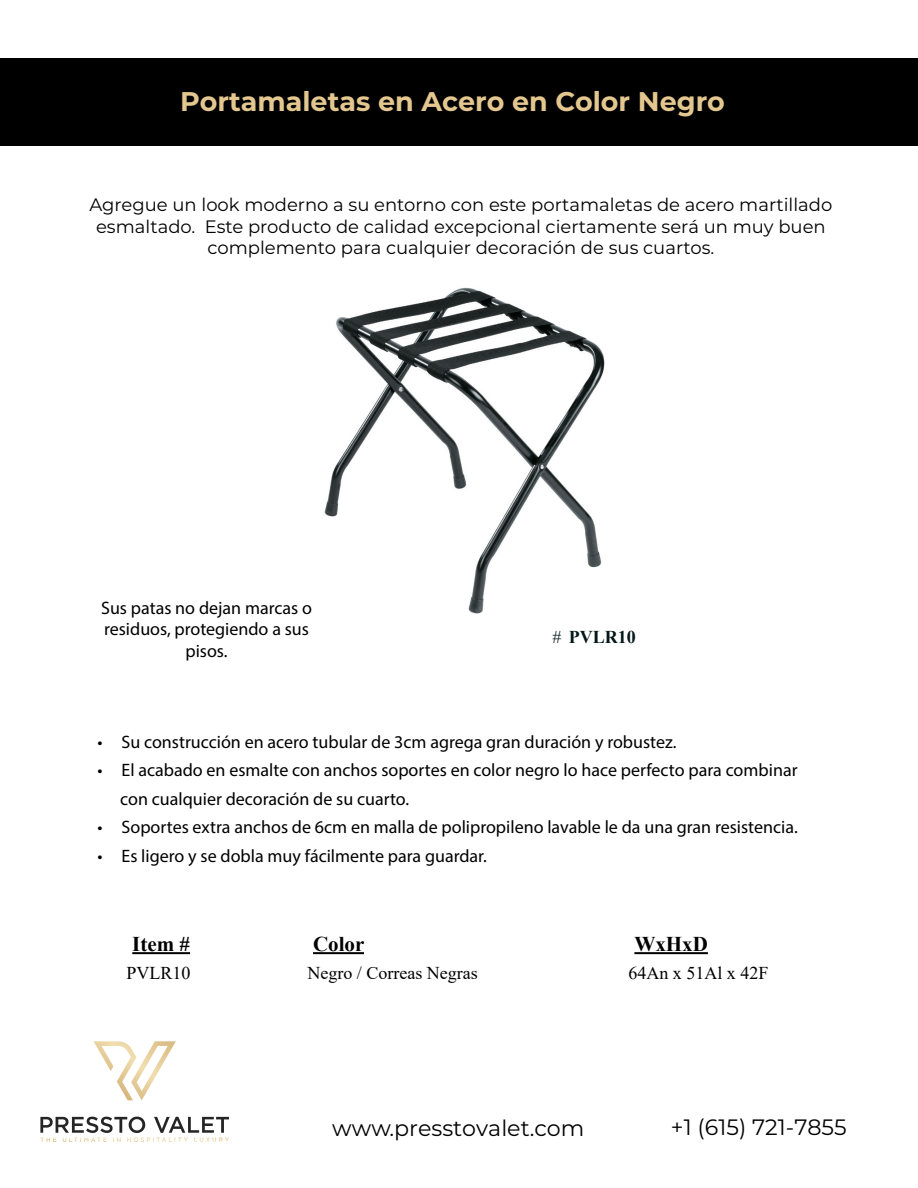
<style>
.page{position:relative;width:918px;height:1188px;background:#fff}
.page>*{position:absolute;margin:0;border:0;box-sizing:border-box;transform-origin:0 0}
.t1{font:700 27px "Montserrat";color:#e3c78f}
.t2{font:22.2px "Montserrat";color:#000}
.t3{font:700 21px "Times New Roman";color:#000}
.t4{font:18px/21.6px "Myriad Pro";color:#000;text-align:center}
.t5{font:18px/21.6px "Montserrat";color:#000;text-align:center}
.t6{font:18px "Times New Roman";color:#000}
.t7{font:700 18px "Times New Roman";color:#04181a}
.s1{font-weight:400}
</style>
<div class="page">
<div style="left:0;top:59px;width:918px;height:87px;background:#000"></div>
<hr style="left:132px;top:952px;width:58px;height:2px;background:#000">
<hr style="left:313px;top:952px;width:51px;height:2px;background:#000">
<hr style="left:634px;top:952px;width:74px;height:2px;background:#000">
<img style="left:324px;top:287px;width:281px;height:327px">
<svg style="left:94px;top:1041px;width:82px;height:59px"></svg>
<svg style="left:40px;top:1117px;width:189px;height:25px"></svg>
<h1 class="t1" style="left:180px;top:82px;width:546px">Portamaletas en Acero en Color Negro</h1>
<p class="t5" style="left:89px;top:193px;width:745px">Agregue un look moderno a su entorno con este portamaletas de acero martillado esmaltado. Este producto de calidad excepcional ciertamente será un muy buen complemento para cualquier decoración de sus cuartos.</p>
<p class="t4" style="left:101px;top:596px;width:212px">Sus patas no dejan marcas o residuos, protegiendo a sus pisos.</p>
<p class="t7" style="left:553px;top:624px;width:85px"><span class="s1">#</span> PVLR10</p>
<p class="t4" style="left:97px;top:731px;width:581px">• Su construcción en acero tubular de 3cm agrega gran duración y robustez.</p>
<p class="t4" style="left:120px;top:756px;width:679px;line-height:28.5px;text-align:left;text-indent:-23px">• El acabado en esmalte con anchos soportes en color negro lo hace perfecto para combinar con cualquier decoración de su cuarto.</p>
<p class="t4" style="left:97px;top:816px;width:702px">• Soportes extra anchos de 6cm en malla de polipropileno lavable le da una gran resistencia.</p>
<p class="t4" style="left:97px;top:844px;width:391px">• Es ligero y se dobla muy fácilmente para guardar.</p>
<p class="t3" style="left:132px;top:929px;width:59px">Item #</p>
<p class="t3" style="left:313px;top:929px;width:53px">Color</p>
<p class="t3" style="left:634px;top:929px;width:75px">WxHxD</p>
<p class="t6" style="left:126px;top:960px;width:66px">PVLR10</p>
<p class="t6" style="left:307px;top:960px;width:172px">Negro / Correas Negras</p>
<p class="t6" style="left:629px;top:960px;width:142px">64An x 51Al x 42F</p>
<p class="t2" style="left:332px;top:1113px;width:254px">www.presstovalet.com</p>
<p class="t2" style="left:671px;top:1112px;width:177px">+1 (615) 721-7855</p>
</div>
